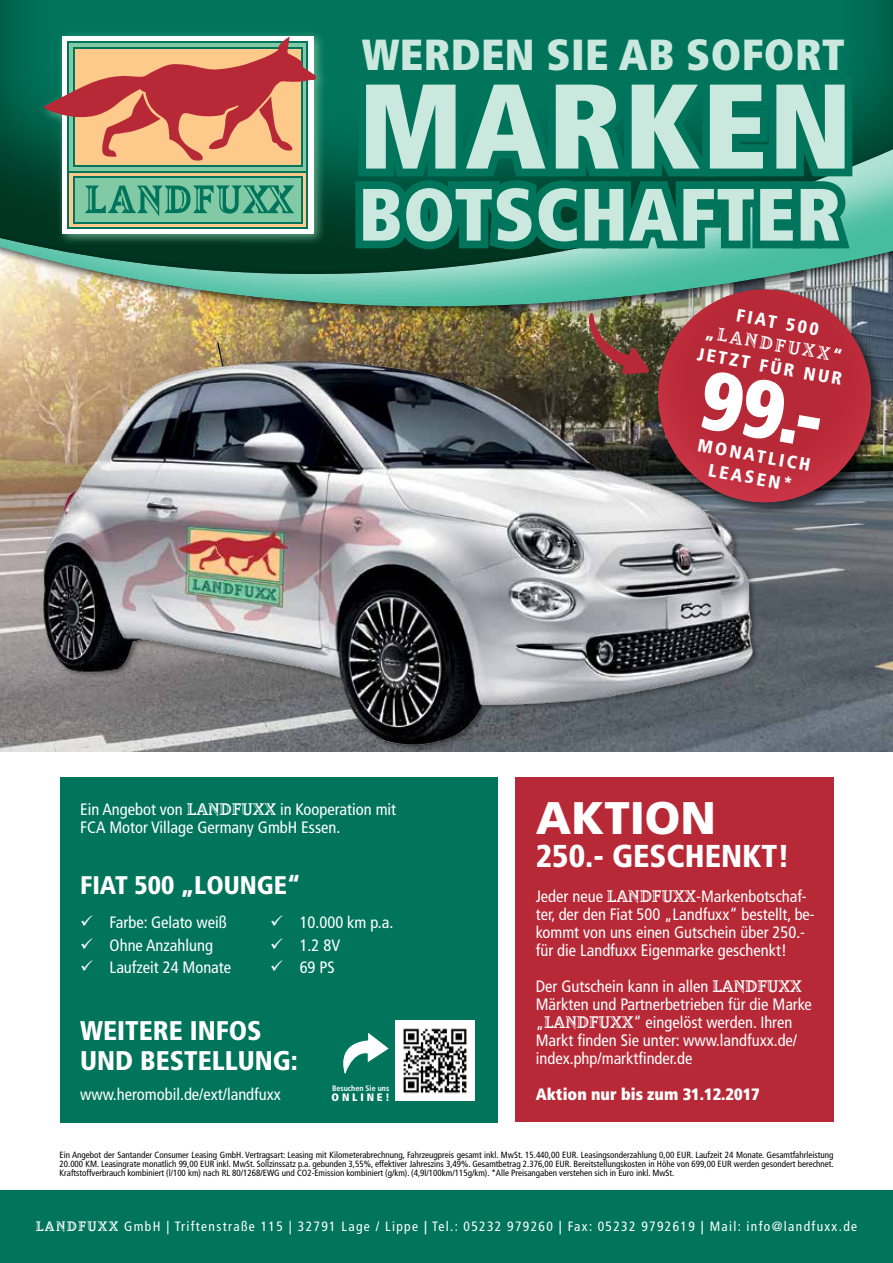
<style>
.page{position:relative;width:893px;height:1263px;background:#fff}
.page>*{position:absolute;margin:0;border:0;box-sizing:border-box;transform-origin:0 0}
.t1{font:900 condensed 120.3px "Frutiger";letter-spacing:.02em;color:#cae8de}
.t2{font:900 condensed 82.2px "Frutiger";color:#fff}
.t3{font:900 condensed 73.95px "Frutiger";letter-spacing:.01em;color:#cae8de}
.t4{font:900 45.75px "Frutiger";color:#fff}
.t5{font:900 condensed 43.5px "Frutiger";letter-spacing:.01em;color:#cae8de}
.t6{font:900 condensed 31.65px "Frutiger";color:#fff}
.t7{font:900 condensed 27px/30px "Frutiger";color:#fff}
.t8{font:900 condensed 25.5px "Frutiger";color:#fff}
.t9{font:900 condensed 17.85px/22.5px "Frutiger";color:#fff;text-align:center}
.t10{font:800 17.85px "Matrix Inline";color:#fff}
.t11{font:condensed 16.5px/18px "Frutiger";color:#fff}
.t12{font:900 condensed 16.5px "Frutiger";color:#fff}
.t13{font:800 16.5px "Matrix Inline";color:#fff}
.t14{font:condensed 13.5px "Frutiger";letter-spacing:.1em;color:#fff}
.t15{font:900 condensed 10.8px "Frutiger";color:#fff}
.t16{font:condensed 9px/9px "Frutiger";color:#000;text-align:justify}
.t17{font:700 condensed 7.95px "Frutiger";color:#fff}
.s1{font-family:"Matrix Inline";font-weight:800;font-stretch:normal}
.s2{font-family:"Frutiger";font-weight:900;font-stretch:condensed}
.s3{font-family:"Frutiger";font-weight:400;font-stretch:condensed}
.s4{font-weight:700}
</style>
<div class="page">
<img style="left:0;top:318px;width:893px;height:433px">
<div style="left:0;top:0;width:893px;height:318px;background:#000;opacity:.75"></div>
<div style="left:0;top:0;width:893px;height:308px;background:#47bda0;opacity:.8"></div>
<div style="left:39px;top:30px;width:289px;height:216px;background:#81caa5;opacity:.75"></div>
<div style="left:62px;top:36px;width:252px;height:198px;background:#fff"></div>
<div style="left:67px;top:41px;width:241px;height:187px;background:linear-gradient(to right,#00755c,#00755c)"></div>
<svg style="left:69px;top:43px;width:237px;height:128px"></svg>
<div style="left:75px;top:49px;width:225px;height:116px;background:#fdca8b"></div>
<div style="left:69px;top:173px;width:237px;height:53px;background:#fdca8b"></div>
<div style="left:73px;top:176px;width:229px;height:48px;background:#00755c"></div>
<div style="left:75px;top:178px;width:225px;height:44px;background:#81caa5"></div>
<svg style="left:43px;top:36px;width:273px;height:125px"></svg>
<svg style="left:85px;top:185px;width:209px;height:31px"></svg>
<svg style="left:348px;top:31px;width:512px;height:229px;background:#05755c"></svg>
<div style="left:60px;top:777px;width:437px;height:345px;background:#00755c"></div>
<div style="left:514px;top:777px;width:319px;height:344px;background:#b82937"></div>
<img style="left:395px;top:1020px;width:80px;height:80px">
<svg style="left:343px;top:1032px;width:46px;height:42px"></svg>
<div style="left:0;top:1191px;width:893px;height:72px;background:#00755c"></div>
<img style="left:17px;top:319px;width:786px;height:432px">
<svg style="left:641px;top:270px;width:250px;height:250px;background:#95484f"></svg>
<svg style="left:587px;top:313px;width:64px;height:62px;background:#6d4a36"></svg>
<svg style="left:834px;top:348px;width:8px;height:5px"></svg>
<h3 class="t5" style="left:362px;top:28px;width:484px">WERDEN SIE AB SOFORT</h3>
<h1 class="t1" style="left:358px;top:53px;width:495px">MARKEN</h1>
<h3 class="t3" style="left:358px;top:170px;width:484px">BOTSCHAFTER</h3>
<h3 class="t11" style="left:80px;top:800px;width:317px">Ein Angebot von <span class="s1">Landfuxx</span> in Kooperation mit<br>FCA Motor Village Germany GmbH Essen.</h3>
<h3 class="t8" style="left:80px;top:870px;width:222px">FIAT 500 „LOUNGE“</h3>
<h3 class="t11" style="left:80px;top:914px;width:148px">✓ Farbe: Gelato weiß</h3>
<h3 class="t11" style="left:80px;top:936px;width:134px">✓ Ohne Anzahlung</h3>
<h3 class="t11" style="left:80px;top:959px;width:153px">✓ Laufzeit 24 Monate</h3>
<h3 class="t11" style="left:270px;top:914px;width:125px">✓ 10.000 km p.a.</h3>
<h3 class="t11" style="left:270px;top:936px;width:72px">✓ 1.2 8V</h3>
<h3 class="t11" style="left:270px;top:959px;width:66px">✓ 69 PS</h3>
<h3 class="t7" style="left:80px;top:1015px;width:219px">WEITERE INFOS<br>UND BESTELLUNG:</h3>
<h3 class="t11" style="left:80px;top:1085px;width:202px">www.heromobil.de/ext/landfuxx</h3>
<p class="t17" style="left:332px;top:1084px;width:59px">Besuchen Sie uns</p>
<p class="t15" style="left:332px;top:1091px;width:37px">ON LINE</p>
<p class="t15" style="left:386px;top:1091px;width:6px">!</p>
<h3 class="t9" style="left:738px;top:304px;width:85px;rotate:10deg">FIAT 500</h3>
<h3 class="t10" style="left:708px;top:321px;width:39px;rotate:10deg"><span class="s2">„</span>LANDFUXX</h3>
<h3 class="t9" style="left:699px;top:343px;width:148px;rotate:10deg">JETZT FÜR NUR</h3>
<h2 class="t2" style="left:710px;top:349px;width:125px;rotate:10deg">99.-</h2>
<h3 class="t9" style="left:700px;top:434px;width:116px;rotate:10deg">MONATLICH<br>LEASEN*</h3>
<h3 class="t4" style="left:536px;top:790px;width:182px">Aktion</h3>
<h3 class="t6" style="left:536px;top:837px;width:255px">250.- GESCHENKT!</h3>
<h3 class="t11" style="left:536px;top:887px;width:281px">Jeder neue <span class="s1">Landfuxx</span>-Markenbotschaf&shy;ter, der den Fiat 500 „Landfuxx“ bestellt, be&shy;kommt von uns einen Gutschein über 250.- für die Landfuxx Eigenmarke geschenkt!</h3>
<h3 class="t11" style="left:536px;top:977px;width:278px">Der Gutschein kann in allen <span class="s1">LANDFUXX<br></span>Märkten und Partnerbetrieben für die Marke</h3>
<h3 class="t13" style="left:536px;top:1012px;width:31px"><span class="s3">„</span>LANDFUXX</h3>
<h3 class="t11" style="left:536px;top:1013px;width:263px;text-indent:98px">“ eingelöst werden. Ihren<br>Markt finden Sie unter: www.landfuxx.de/ index.php/marktfinder.de</h3>
<h3 class="t12" style="left:536px;top:1084px;width:226px">AKTION NUR BIS ZUM 31.12.2017</h3>
<p class="t16" style="left:60px;top:1150px;width:776px">Ein Angebot der Santander Consumer Leasing GmbH. Vertragsart: Leasing mit Kilometerabrechnung, Fahrzeugpreis gesamt inkl. MwSt. 15.440,00 EUR. Leasingsonderzahlung 0,00 EUR. Laufzeit 24 Monate. Gesamtfahrleistung 20.000 KM. Leasingrate monatlich 99,00 EUR inkl. MwSt. Sollzinssatz p.a. gebunden 3,55%, effektiver Jahreszins 3,49%. Gesamtbetrag 2.376,00 EUR. Bereitstellungskosten in Höhe von 699,00 EUR werden gesondert berechnet.<br>Kraftstoffverbrauch kombiniert (l/100 km) nach RL 80/1268/EWG und CO2-Emission kombiniert (g/km). (4,9l/100km/115g/km). *Alle Preisangaben verstehen sich in Euro inkl. MwSt.</p>
<h3 class="t14" style="left:36px;top:1218px;width:823px"><span class="s1">Landfuxx</span> GmbH | Triftenstraße 115 | 32791 Lage / Lippe <span class="s4">|</span> Tel.: 05232 979260 <span class="s4">|</span> Fax: 05232 9792619 <span class="s4">|</span> Mail: info@landfuxx.de</h3>
</div>
